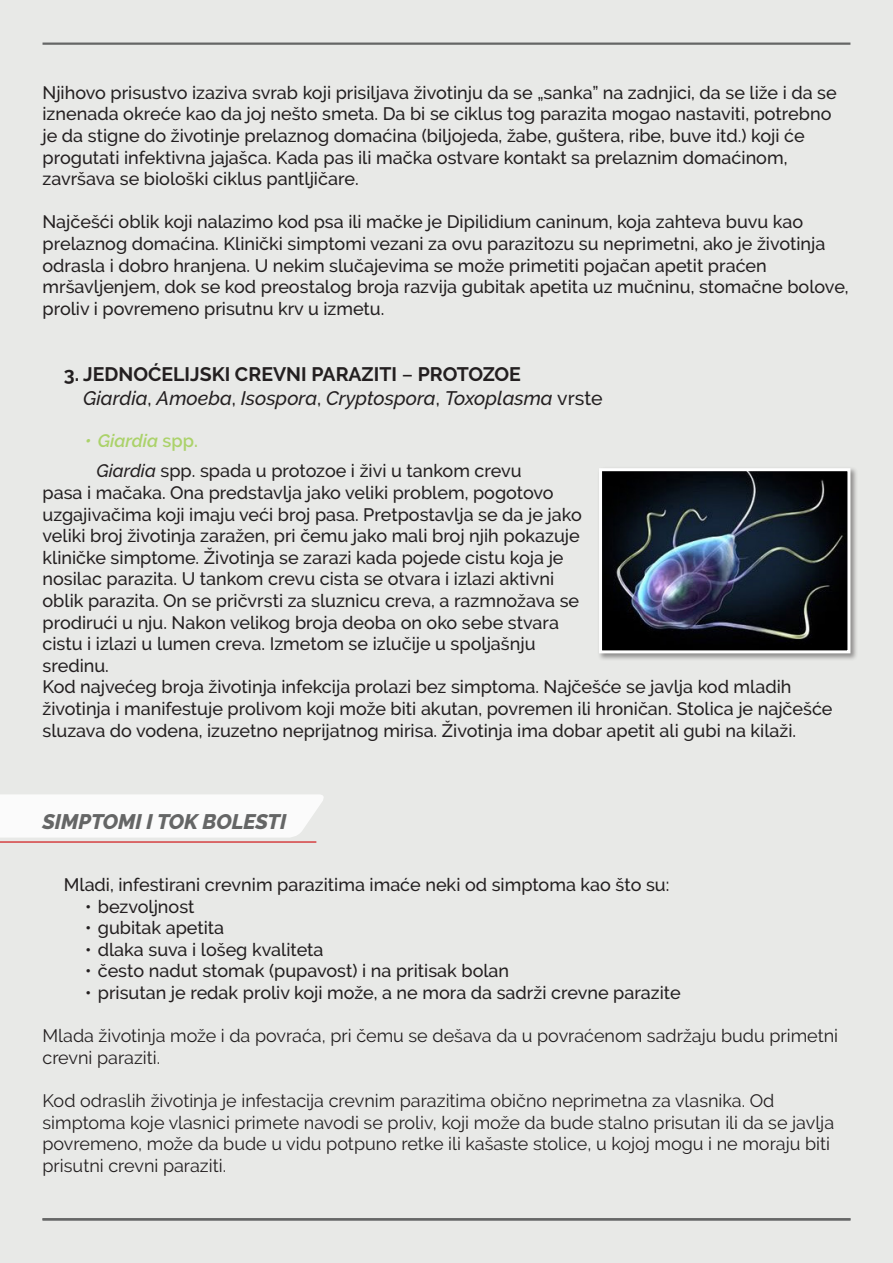
<style>
.page{position:relative;width:893px;height:1263px;background:#e8e9e7}
.page>*{position:absolute;margin:0;border:0;box-sizing:border-box;transform-origin:0 0}
.t1{font:italic 800 21px "Raleway";color:#656666}
.Paragraph_Style_2{font:italic 500 19.5px/23.4px "Raleway";color:#231f20}
.Paragraph_Style_2-2{font:500 18px/21.6px "Raleway";color:#231f20}
.t2{font:18px/21.6px "Raleway";color:#231f20}
.t3{font:italic 600 18px "Raleway";color:#abd26a}
.s1{font-weight:700;font-style:normal}
.s2{font-style:normal}
.s3{font-style:italic}
</style>
<div class="page">
<hr style="left:43px;top:43px;width:807px;height:2px;background:#656666">
<hr style="left:43px;top:1218px;width:807px;height:2px;background:#656666">
<div style="left:0;top:794px;width:324px;height:43px;background:#fbfbfb"></div>
<hr style="left:0;top:841px;width:316px;height:2px;background:#d64142">
<div style="left:597px;top:466px;width:261px;height:195px;background:#231f20;opacity:.45"></div>
<img style="left:603px;top:472px;width:243px;height:177px">
<div style="left:599px;top:468px;width:251px;height:185px;border:3px solid #fff"></div>
<p class="Paragraph_Style_2-2" style="left:43px;top:82px;width:796px">Njihovo prisustvo izaziva svrab koji prisiljava životinju da se „sanka” na zadnjici, da se liže i da se iznenada okreće kao da joj nešto smeta. Da bi se ciklus tog parazita mogao nastaviti, potrebno je da stigne do životinje prelaznog domaćina (biljojeda, žabe, guštera, ribe, buve itd.) koji će progutati infektivna jajašca. Kada pas ili mačka ostvare kontakt sa prelaznim domaćinom, završava se biološki ciklus pantljičare.</p>
<p class="Paragraph_Style_2-2" style="left:43px;top:211px;width:808px">Najčešći oblik koji nalazimo kod psa ili mačke je Dipilidium caninum, koja zahteva buvu kao prelaznog domaćina. Klinički simptomi vezani za ovu parazitozu su neprimetni, ako je životinja odrasla i dobro hranjena. U nekim slučajevima se može primetiti pojačan apetit praćen mršavljenjem, dok se kod preostalog broja razvija gubitak apetita uz mučninu, stomačne bolove, proliv i povremeno prisutnu krv u izmetu.</p>
<p class="Paragraph_Style_2" style="left:83px;top:363px;width:521px;text-indent:-19px"><span class="s1">3. JEDNOĆELIJSKI CREVNI PARAZITI</span> <span class="s2">–</span> <span class="s1">PROTOZOE<br></span>Giardia<span class="s2">,</span> Amoeba<span class="s2">,</span> Isospora<span class="s2">,</span> Cryptospora<span class="s2">,</span> Toxoplasma <span class="s2">vrste</span></p>
<p class="t3" style="left:85px;top:431px;width:114px">• Giardia <span class="s2">spp.</span></p>
<p class="Paragraph_Style_2-2" style="left:43px;top:460px;width:541px;text-indent:54px"><span class="s3">Giardia</span> spp. spada u protozoe i živi u tankom crevu<br>pasa i mačaka. Ona predstavlja jako veliki problem, pogotovo uzgajivačima koji imaju veći broj pasa. Pretpostavlja se da je jako veliki broj životinja zaražen, pri čemu jako mali broj njih pokazuje kliničke simptome. Životinja se zarazi kada pojede cistu koja je nosilac parazita. U tankom crevu cista se otvara i izlazi aktivni oblik parazita. On se pričvrsti za sluznicu creva, a razmnožava se prodirući u nju. Nakon velikog broja deoba on oko sebe stvara cistu i izlazi u lumen creva. Izmetom se izlučije u spoljašnju sredinu.</p>
<p class="Paragraph_Style_2-2" style="left:43px;top:676px;width:791px">Kod najvećeg broja životinja infekcija prolazi bez simptoma. Najčešće se javlja kod mladih životinja i manifestuje prolivom koji može biti akutan, povremen ili hroničan. Stolica je najčešće sluzava do vodena, izuzetno neprijatnog mirisa. Životinja ima dobar apetit ali gubi na kilaži.</p>
<p class="t1" style="left:43px;top:809px;width:245px">SIMPTOMI I TOK BOLESTI</p>
<p class="Paragraph_Style_2-2" style="left:64px;top:874px;width:607px">Mladi, infestirani crevnim parazitima imaće neki od simptoma kao što su:</p>
<p class="Paragraph_Style_2-2" style="left:85px;top:895px;width:111px">• bezvoljnost</p>
<p class="Paragraph_Style_2-2" style="left:85px;top:917px;width:141px">• gubitak apetita</p>
<p class="Paragraph_Style_2-2" style="left:85px;top:939px;width:240px">• dlaka suva i lošeg kvaliteta</p>
<p class="Paragraph_Style_2-2" style="left:85px;top:960px;width:426px">• često nadut stomak (pupavost) i na pritisak bolan</p>
<p class="Paragraph_Style_2-2" style="left:85px;top:982px;width:597px">• prisutan je redak proliv koji može, a ne mora da sadrži crevne parazite</p>
<p class="t2" style="left:43px;top:1025px;width:797px">Mlada životinja može i da povraća, pri čemu se dešava da u povraćenom sadržaju budu primetni crevni paraziti.</p>
<p class="t2" style="left:43px;top:1090px;width:793px">Kod odraslih životinja je infestacija crevnim parazitima obično neprimetna za vlasnika. Od simptoma koje vlasnici primete navodi se proliv, koji može da bude stalno prisutan ili da se javlja povremeno, može da bude u vidu potpuno retke ili kašaste stolice, u kojoj mogu i ne moraju biti prisutni crevni paraziti.</p>
</div>
